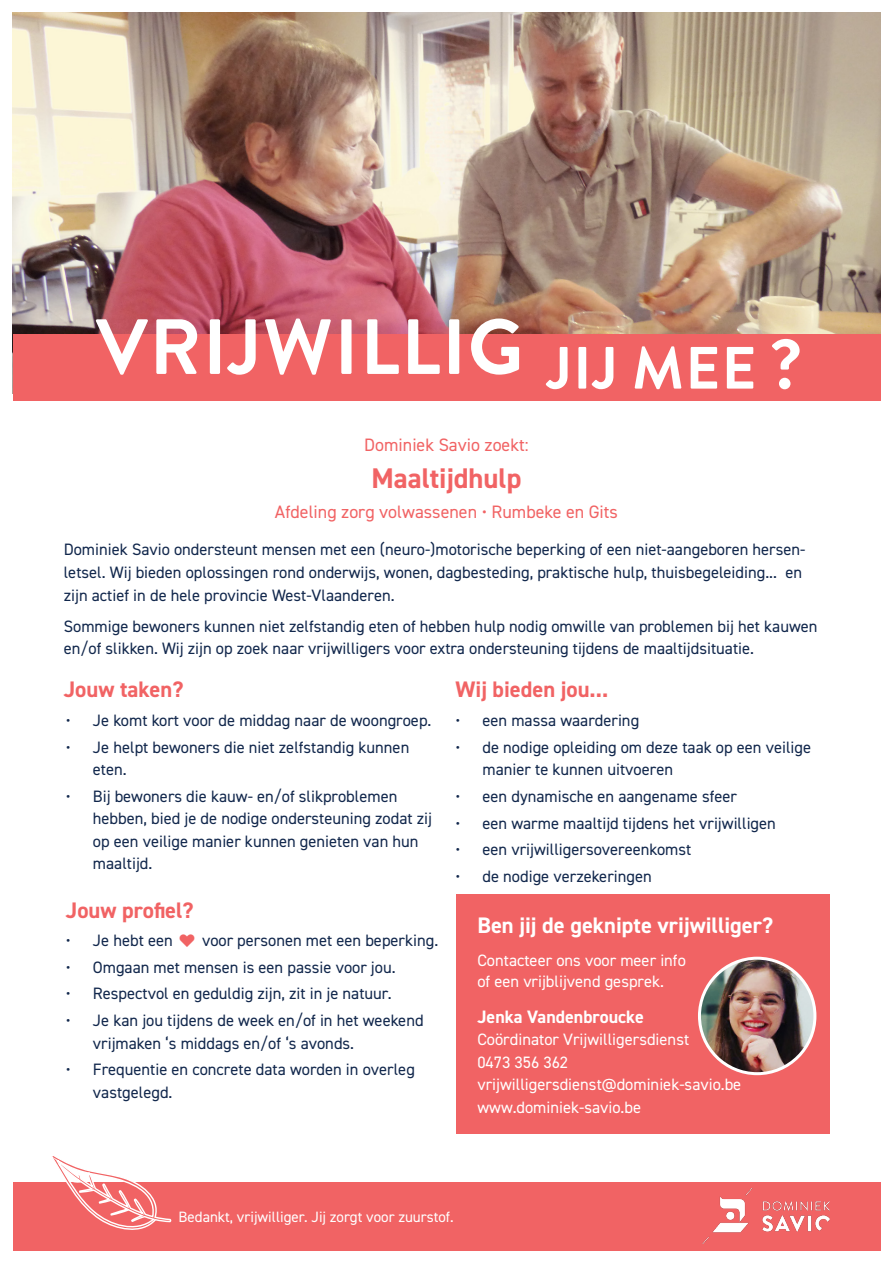
<style>
.page{position:relative;width:893px;height:1263px;background:#fff}
.page>*{position:absolute;margin:0;border:0;box-sizing:border-box;transform-origin:0 0}
.t1{font:700 78px "Brandon Grotesque";letter-spacing:.02em;color:#fff}
.t2{font:700 59.55px "Brandon Grotesque";letter-spacing:.02em;color:#fff}
.t3{font:700 28.5px "DIN2014";color:#f16364}
.t4{font:700 22.5px "DIN2014";color:#f16364}
.t5{font:700 22.5px "DIN2014";color:#fff}
.t6{font:18px "DIN2014";color:#f16364}
.t7{font:700 18px "DIN2014";color:#fff}
.t8{font:16.5px/22.5px "DIN2014";color:#11274c}
.t9{font:16.5px/21.6px "DIN2014";color:#fff}
.t10{font:15px "DIN2014";color:#fff}
.s1{font-size:70.05px}
.s2{color:#f16364}
</style>
<div class="page">
<img style="left:13px;top:13px;width:867px;height:321px">
<div style="left:13px;top:334px;width:867px;height:66px;background:#f16364"></div>
<div style="left:13px;top:1182px;width:867px;height:68px;background:#f16364"></div>
<svg style="left:52px;top:1156px;width:120px;height:74px"></svg>
<img style="left:703px;top:1188px;width:126px;height:55px">
<div style="left:456px;top:894px;width:373px;height:240px;background:#f16364"></div>
<img style="left:699px;top:958px;width:116px;height:116px;border-radius:58px">
<div style="left:698px;top:957px;width:118px;height:118px;border:3px solid #fff;border-radius:50%"></div>
<p class="t1" style="left:96px;top:293px;width:429px">VRIJWILLIG</p>
<p class="t2" style="left:547px;top:326px;width:256px">JIJ MEE <span class="s1">?</span></p>
<p class="t6" style="left:364px;top:434px;width:166px">Dominiek Savio zoekt:</p>
<p class="t3" style="left:372px;top:459px;width:151px">Maaltijdhulp</p>
<p class="t6" style="left:275px;top:500px;width:345px">Afdeling zorg volwassenen • Rumbeke en Gits</p>
<p class="t8" style="left:64px;top:538px;width:743px">Dominiek Savio ondersteunt mensen met een (neuro-)motorische beperking of een niet-aangeboren hersen&shy;letsel. Wij bieden oplossingen rond onderwijs, wonen, dagbesteding, praktische hulp, thuisbegeleiding... en zijn actief in de hele provincie West-Vlaanderen.</p>
<p class="t8" style="left:64px;top:614px;width:755px">Sommige bewoners kunnen niet zelfstandig eten of hebben hulp nodig omwille van problemen bij het kauwen en/of slikken. Wij zijn op zoek naar vrijwilligers voor extra ondersteuning tijdens de maaltijdsituatie.</p>
<p class="t4" style="left:64px;top:674px;width:121px">Jouw taken?</p>
<p class="t8" style="left:66px;top:709px;width:367px">• Je komt kort voor de middag naar de woongroep.</p>
<p class="t8" style="left:93px;top:735px;width:318px;text-indent:-27px">• Je helpt bewoners die niet zelfstandig kunnen eten.</p>
<p class="t8" style="left:93px;top:785px;width:341px;text-indent:-27px">• Bij bewoners die kauw- en/of slikproblemen hebben, bied je de nodige ondersteuning zodat zij op een veilige manier kunnen genieten van hun maaltijd.</p>
<p class="t4" style="left:66px;top:895px;width:129px">Jouw profiel?</p>
<p class="t8" style="left:66px;top:929px;width:374px">• Je hebt een <span class="s2">♥</span> voor personen met een beperking.</p>
<p class="t8" style="left:66px;top:955px;width:331px">• Omgaan met mensen is een passie voor jou.</p>
<p class="t8" style="left:66px;top:982px;width:327px">• Respectvol en geduldig zijn, zit in je natuur.</p>
<p class="t8" style="left:93px;top:1009px;width:332px;text-indent:-27px">• Je kan jou tijdens de week en/of in het weekend vrijmaken ‘s middags en/of ‘s avonds.</p>
<p class="t8" style="left:93px;top:1058px;width:324px;text-indent:-27px">• Frequentie en concrete data worden in overleg vastgelegd.</p>
<p class="t4" style="left:455px;top:674px;width:154px">Wij bieden jou...</p>
<p class="t8" style="left:455px;top:708px;width:185px">• een massa waardering</p>
<p class="t8" style="left:482px;top:735px;width:330px;text-indent:-27px">• de nodige opleiding om deze taak op een veilige manier te kunnen uitvoeren</p>
<p class="t8" style="left:455px;top:784px;width:283px">• een dynamische en aangename sfeer</p>
<p class="t8" style="left:455px;top:811px;width:322px">• een warme maaltijd tijdens het vrijwilligen</p>
<p class="t8" style="left:455px;top:838px;width:237px">• een vrijwilligersovereenkomst</p>
<p class="t8" style="left:455px;top:865px;width:198px">• de nodige verzekeringen</p>
<p class="t5" style="left:477px;top:910px;width:297px">Ben jij de geknipte vrijwilliger?</p>
<p class="t9" style="left:477px;top:949px;width:210px">Contacteer ons voor meer info of een vrijblijvend gesprek.</p>
<p class="t7" style="left:477px;top:1004px;width:168px">Jenka Vandenbroucke</p>
<p class="t9" style="left:477px;top:1028px;width:213px">Coördinator Vrijwilligersdienst</p>
<p class="t9" style="left:477px;top:1051px;width:92px">0473 356 362</p>
<p class="t9" style="left:477px;top:1073px;width:265px">vrijwilligersdienst@dominiek-savio.be</p>
<p class="t9" style="left:477px;top:1096px;width:165px">www.dominiek-savio.be</p>
<p class="t10" style="left:179px;top:1207px;width:276px">Bedankt, vrijwilliger. Jij zorgt voor zuurstof.</p>
</div>
